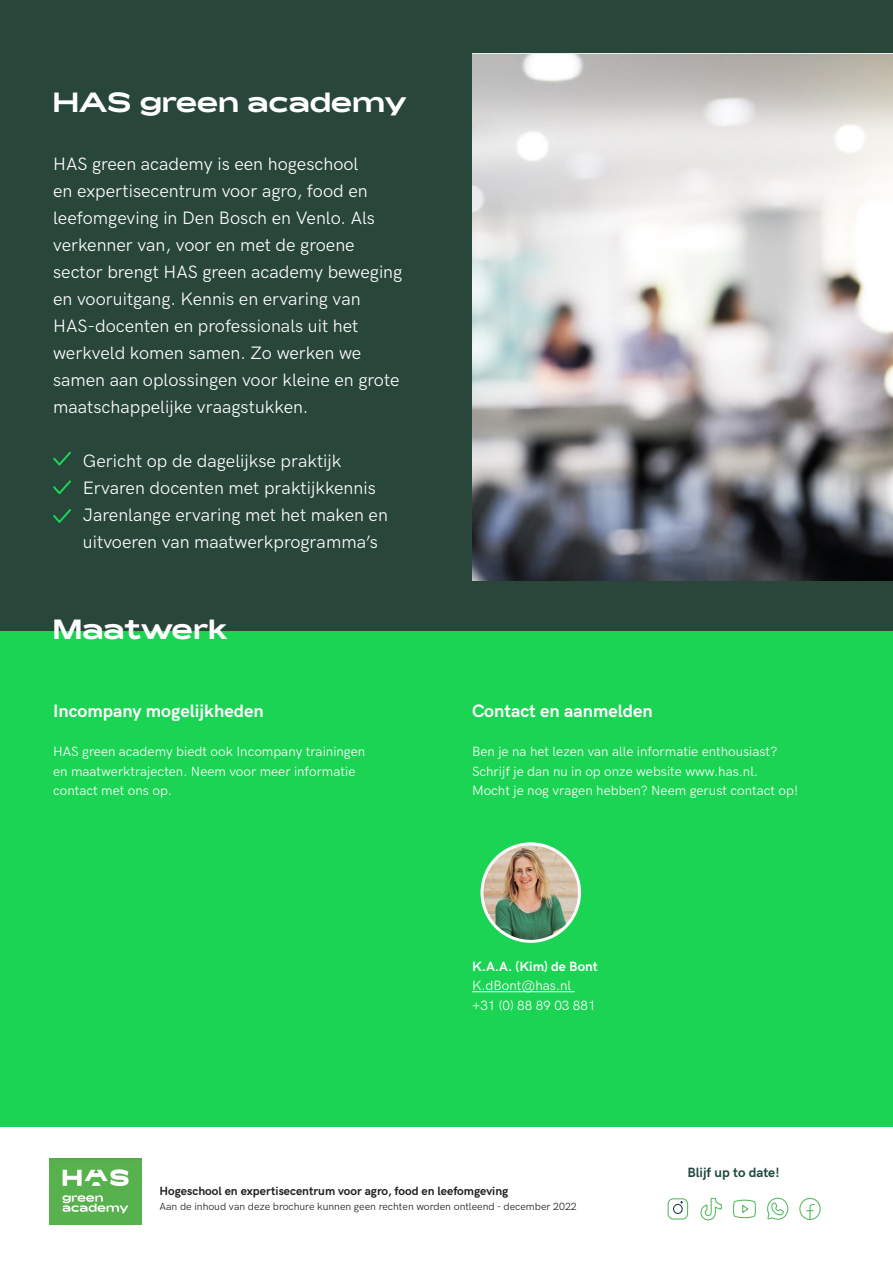
<style>
.page{position:relative;width:893px;height:1263px;background:#fff}
.page>*{position:absolute;margin:0;border:0;box-sizing:border-box;transform-origin:0 0}
.t1{font:500 27px "Rois";color:#fff}
.t2{font:18px/27px "HK Grotesk";color:#fff}
.t3{font:700 18px "HK Grotesk";color:#fff}
.t4{font:13.5px/19.5px "HK Grotesk";color:#fff}
.t5{font:700 13.5px "HK Grotesk";color:#fff}
.t6{font:700 13.5px "HK Grotesk";color:#1f473d}
.t7{font:700 12px "HK Grotesk";color:#231f20}
.t8{font:10.5px "HK Grotesk";color:#231f20}
</style>
<div class="page">
<div style="left:0;top:0;width:893px;height:1127px;background:#28463a"></div>
<div style="left:0;top:631px;width:893px;height:496px;background:#1cd454"></div>
<hr style="left:472px;top:991px;width:103px;height:1px;background:#fff">
<svg style="left:53px;top:451px;width:18px;height:15px"></svg>
<svg style="left:53px;top:480px;width:18px;height:15px"></svg>
<svg style="left:53px;top:509px;width:18px;height:14px"></svg>
<img style="left:482px;top:844px;width:97px;height:97px;border-radius:49px">
<div style="left:480px;top:842px;width:101px;height:101px;border:3px solid #fff;border-radius:50%"></div>
<img style="left:50px;top:1158px;width:91px;height:66px">
<img style="left:472px;top:54px;width:421px;height:526px">
<svg style="left:767px;top:1197px;width:22px;height:23px"></svg>
<svg style="left:799px;top:1197px;width:22px;height:23px"></svg>
<div style="left:673px;top:1204px;width:10px;height:10px;border:1px solid #11394f;border-radius:50%"></div>
<div style="left:668px;top:1198px;width:20px;height:21px;border:1px solid #51ba5b;border-radius:5px"></div>
<svg style="left:700px;top:1197px;width:22px;height:23px"></svg>
<svg style="left:733px;top:1199px;width:23px;height:20px"></svg>
<p class="t1" style="left:53px;top:86px;width:355px">HAS green academy</p>
<p class="t2" style="left:53px;top:149px;width:351px">HAS green academy is een hogeschool<br>en expertisecentrum voor agro, food en leefomgeving in Den Bosch en Venlo. Als verkenner van, voor en met de groene sector brengt HAS green academy beweging en vooruitgang. Kennis en ervaring van HAS-docenten en professionals uit het werkveld komen samen. Zo werken we samen aan oplossingen voor kleine en grote maatschappelijke vraagstukken.</p>
<p class="t2" style="left:83px;top:446px;width:260px">Gericht op de dagelijkse praktijk</p>
<p class="t2" style="left:83px;top:473px;width:294px">Ervaren docenten met praktijkkennis</p>
<p class="t2" style="left:83px;top:500px;width:306px">Jarenlange ervaring met het maken en</p>
<p class="t2" style="left:83px;top:527px;width:297px">uitvoeren van maatwerkprogramma’s</p>
<p class="t1" style="left:53px;top:613px;width:176px">Maatwerk</p>
<p class="t3" style="left:53px;top:697px;width:212px">Incompany mogelijkheden</p>
<p class="t4" style="left:53px;top:741px;width:314px">HAS green academy biedt ook Incompany trainingen en maatwerktrajecten. Neem voor meer informatie contact met ons op.</p>
<p class="t3" style="left:472px;top:697px;width:182px">Contact en aanmelden</p>
<p class="t4" style="left:472px;top:741px;width:328px">Ben je na het lezen van alle informatie enthousiast?<br>Schrijf je dan nu in op onze website www.has.nl.<br>Mocht je nog vragen hebben? Neem gerust contact op!</p>
<p class="t5" style="left:472px;top:956px;width:127px">K.A.A. (Kim) de Bont</p>
<p class="t4" style="left:472px;top:975px;width:101px">K.dBont@has.nl</p>
<p class="t4" style="left:472px;top:994px;width:125px">+31 (0) 88 89 03 881</p>
<p class="t6" style="left:687px;top:1163px;width:94px">Blijf up to date!</p>
<p class="t7" style="left:159px;top:1182px;width:350px">Hogeschool en expertisecentrum voor agro, food en leefomgeving</p>
<p class="t8" style="left:159px;top:1198px;width:419px">Aan de inhoud van deze brochure kunnen geen rechten worden ontleend - december 2022</p>
</div>
